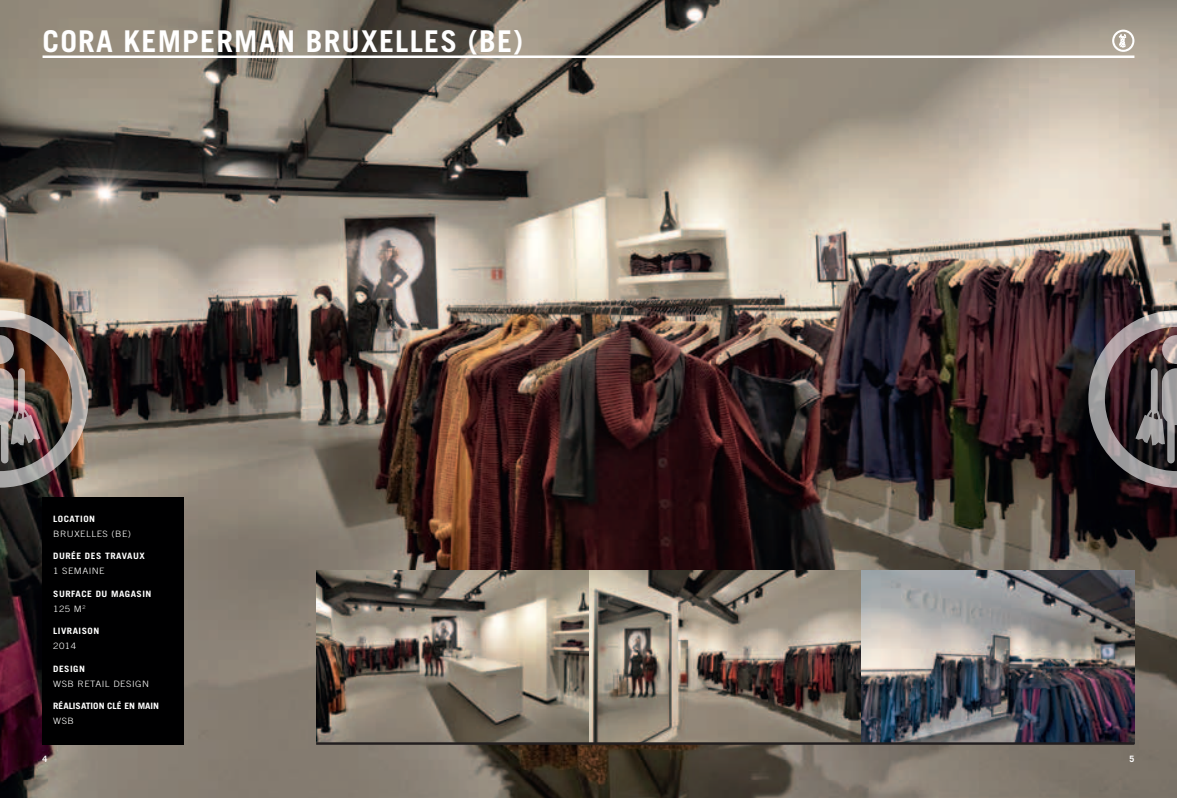
<style>
.page{position:relative;width:1177px;height:798px;background:#fff}
.page>*{position:absolute;margin:0;border:0;box-sizing:border-box;transform-origin:0 0}
.t1{font:700 30px "Trade Gothic";letter-spacing:.04em;color:#fff}
.t2{font:700 8.75px/15px "Trade Gothic";letter-spacing:.05em;color:#fff;scale:1.1 1}
.t3{font:300 8.75px "Trade Gothic";letter-spacing:.05em;color:#fff;scale:1.1 1}
.t4{font:700 8.75px "Trade Gothic";color:#fff;scale:1.1 1}
.t5{font:700 8.75px "Trade Gothic";letter-spacing:.05em;color:#fff}
.s1{font-weight:300}
</style>
<div class="page">
<img style="left:0;top:0;width:1176px;height:797px">
<img style="left:316px;top:570px;width:818px;height:172px">
<div style="left:43px;top:497px;width:141px;height:247px;background:#000001"></div>
<hr style="left:316px;top:742px;width:818px;height:2px;background:#231f20">
<hr style="left:43px;top:55px;width:1091px;height:3px;background:#fff">
<svg style="left:1088px;top:310px;width:88px;height:177px"></svg>
<img style="left:0;top:310px;width:89px;height:177px">
<svg style="left:1112px;top:30px;width:22px;height:22px"></svg>
<h1 class="t1" style="left:43px;top:22px;width:482px">CORA KEMPERMAN BRUXELLES (BE)</h1>
<p class="t2" style="left:53px;top:510px;width:40px">LOCATION</p>
<p class="t3" style="left:53px;top:528px;width:72px">BRUXELLES (BE)</p>
<p class="t2" style="left:53px;top:548px;width:85px">DURÉE DES TRAVAUX</p>
<p class="t3" style="left:53px;top:565px;width:15px">1 SEMAINE</p>
<p class="t2" style="left:53px;top:585px;width:91px">SURFACE DU MAGASIN<br><span class="s1">125 M</span><sup>2</sup></p>
<p class="t2" style="left:53px;top:623px;width:6px">LIVRAISON</p>
<p class="t3" style="left:53px;top:640px;width:22px">2014</p>
<p class="t2" style="left:53px;top:660px;width:30px">DESIGN</p>
<p class="t3" style="left:53px;top:678px;width:89px">WSB RETAIL DESIGN</p>
<p class="t4" style="left:53px;top:700px;width:98px">RÉALISATION CLÉ EN MAIN</p>
<p class="t3" style="left:53px;top:715px;width:20px">WS B</p>
<p class="t5" style="left:43px;top:753px;width:6px">4</p>
<p class="t5" style="left:1129px;top:753px;width:6px">5</p>
</div>
